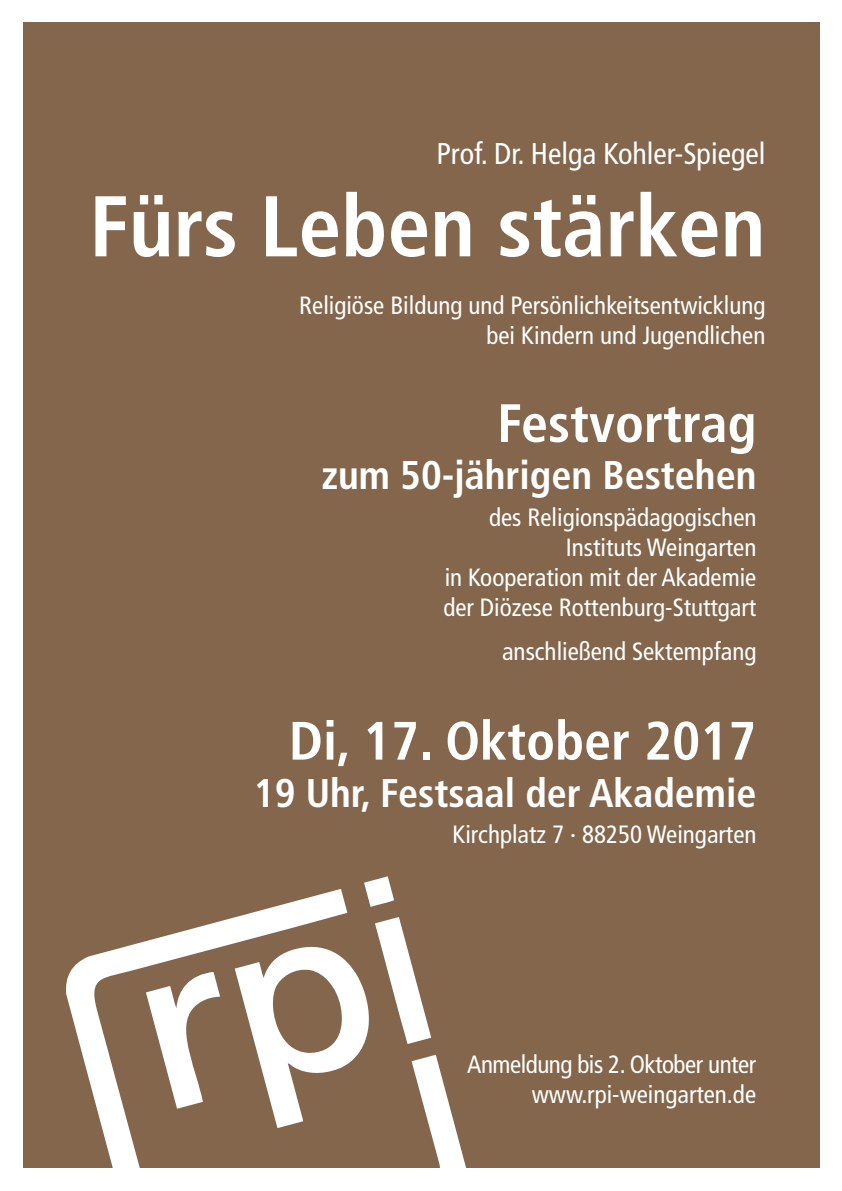
<style>
.page{position:relative;width:842px;height:1191px;background:#fff}
.page>*{position:absolute;margin:0;border:0;box-sizing:border-box;transform-origin:0 0}
.t1{font:700 condensed 86px "Frutiger";color:#fff}
.t2{font:700 condensed 54px "Frutiger";color:#fff}
.t3{font:700 condensed 40px "Frutiger";color:#fff}
.t4{font:condensed 30px "Frutiger";color:#fff}
.t5{font:condensed 25px/30px "Frutiger";color:#fff;text-align:right}
.t6{font:condensed 25px/30px "Frutiger";letter-spacing:-.02em;color:#fff;text-align:right}
</style>
<div class="page">
<div style="left:23px;top:23px;width:796px;height:1145px;background:#83664b"></div>
<svg style="left:66px;top:889px;width:400px;height:279px"></svg>
<svg style="left:146px;top:972px;width:74px;height:136px"></svg>
<svg style="left:235px;top:917px;width:196px;height:211px"></svg>
<svg style="left:364px;top:876px;width:30px;height:31px"></svg>
<p class="t4" style="left:436px;top:142px;width:330px">Prof. Dr. Helga Kohler-Spiegel</p>
<h1 class="t1" style="left:89px;top:192px;width:678px">Fürs Leben stärken</h1>
<p class="t5" style="left:299px;top:292px;width:468px">Religiöse Bildung und Persönlichkeitsentwicklung bei Kindern und Jugendlichen</p>
<h2 class="t2" style="left:497px;top:401px;width:261px">Festvortrag</h2>
<h3 class="t3" style="left:322px;top:459px;width:436px">zum 50-jährigen Bestehen</h3>
<p class="t5" style="left:443px;top:504px;width:315px">des Religionspädagogischen<br>Instituts Weingarten<br>in Kooperation mit der Akademie der Diözese Rottenburg-Stuttgart</p>
<p class="t5" style="left:502px;top:638px;width:256px">anschließend Sektempfang</p>
<h2 class="t2" style="left:289px;top:719px;width:469px">Di, 17. Oktober 2017</h2>
<h3 class="t3" style="left:254px;top:776px;width:504px">19 Uhr, Festsaal der Akademie</h3>
<p class="t5" style="left:452px;top:821px;width:306px">Kirchplatz 7 · 88250 Weingarten</p>
<p class="t6" style="left:467px;top:1051px;width:290px">Anmeldung bis 2. Oktober unter www.rpi-weingarten.de</p>
</div>
